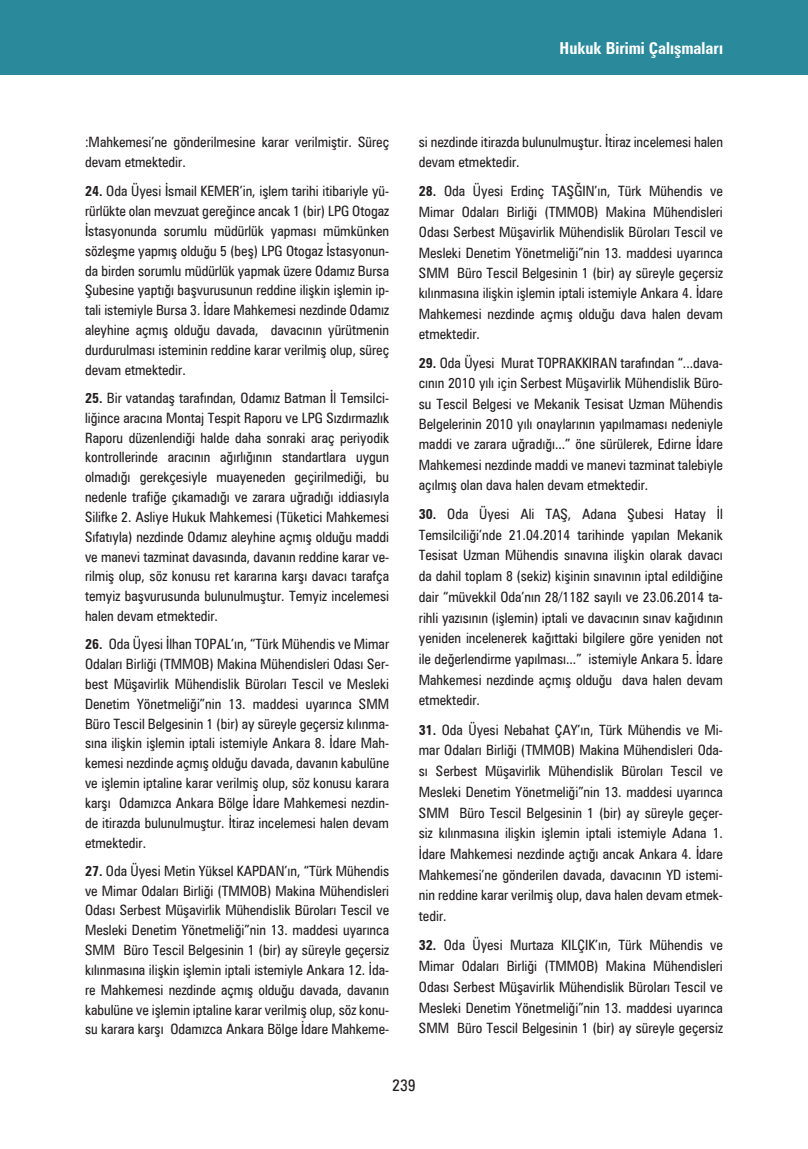
<style>
.page{position:relative;width:808px;height:1149px;background:#fff}
.page>*{position:absolute;margin:0;border:0;box-sizing:border-box;transform-origin:0 0}
.t1{font:700 condensed 16.5px "Zurich BT";color:#fff}
.t2{font:condensed 16.5px "Zurich BT";color:#231f20}
.calismarap_metin{font:condensed 14.25px/19.8px "Zurich BT";color:#231f20;text-align:justify}
.s1{font-weight:700}
</style>
<div class="page">
<div style="left:0;top:0;width:808px;height:75px;background:#2a899a"></div>
<p class="t1" style="left:560px;top:38px;width:165px">Hukuk Birimi Çalışmaları</p>
<p class="calismarap_metin" style="left:85px;top:132px;width:306px;line-height:20.4px">:Mahkemesi’ne gönderilmesine karar verilmiştir. Süreç devam etmektedir.</p>
<p class="calismarap_metin" style="left:85px;top:181px;width:306px"><span class="s1">24.</span> Oda Üyesi İsmail KEMER’in, işlem tarihi itibariyle yü&shy;rürlükte olan mevzuat gereğince ancak 1 (bir) LPG Otogaz İstasyonunda sorumlu müdürlük yapması mümkünken sözleşme yapmış olduğu 5 (beş) LPG Otogaz İstasyonun&shy;da birden sorumlu müdürlük yapmak üzere Odamız Bursa Şubesine yaptığı başvurusunun reddine ilişkin işlemin ip&shy;tali istemiyle Bursa 3. İdare Mahkemesi nezdinde Odamız aleyhine açmış olduğu davada, davacının yürütmenin durdurulması isteminin reddine karar verilmiş olup, süreç devam etmektedir.</p>
<p class="calismarap_metin" style="left:85px;top:388px;width:306px"><span class="s1">25.</span> Bir vatandaş tarafından, Odamız Batman İl Temsilci&shy;liğince aracına Montaj Tespit Raporu ve LPG Sızdırmazlık Raporu düzenlendiği halde daha sonraki araç periyodik kontrollerinde aracının ağırlığının standartlara uygun olmadığı gerekçesiyle muayeneden geçirilmediği, bu nedenle trafiğe çıkamadığı ve zarara uğradığı iddiasıyla Silifke 2. Asliye Hukuk Mahkemesi (Tüketici Mahkemesi Sıfatıyla) nezdinde Odamız aleyhine açmış olduğu maddi ve manevi tazminat davasında, davanın reddine karar ve&shy;rilmiş olup, söz konusu ret kararına karşı davacı tarafça temyiz başvurusunda bulunulmuştur. Temyiz incelemesi halen devam etmektedir.</p>
<p class="calismarap_metin" style="left:85px;top:634px;width:306px"><span class="s1">26.</span> Oda Üyesi İlhan TOPAL’ın, “Türk Mühendis ve Mimar Odaları Birliği (TMMOB) Makina Mühendisleri Odası Ser&shy;best Müşavirlik Mühendislik Büroları Tescil ve Mesleki Denetim Yönetmeliği”nin 13. maddesi uyarınca SMM Büro Tescil Belgesinin 1 (bir) ay süreyle geçersiz kılınma&shy;sına ilişkin işlemin iptali istemiyle Ankara 8. İdare Mah&shy;kemesi nezdinde açmış olduğu davada, davanın kabulüne ve işlemin iptaline karar verilmiş olup, söz konusu karara karşı Odamızca Ankara Bölge İdare Mahkemesi nezdin&shy;de itirazda bulunulmuştur. İtiraz incelemesi halen devam etmektedir.</p>
<p class="calismarap_metin" style="left:85px;top:860px;width:306px"><span class="s1">27.</span> Oda Üyesi Metin Yüksel KAPDAN’ın, “Türk Mühendis ve Mimar Odaları Birliği (TMMOB) Makina Mühendisleri Odası Serbest Müşavirlik Mühendislik Büroları Tescil ve Mesleki Denetim Yönetmeliği”nin 13. maddesi uyarınca SMM Büro Tescil Belgesinin 1 (bir) ay süreyle geçersiz kılınmasına ilişkin işlemin iptali istemiyle Ankara 12. İda&shy;re Mahkemesi nezdinde açmış olduğu davada, davanın kabulüne ve işlemin iptaline karar verilmiş olup, söz konu&shy;su karara karşı Odamızca Ankara Bölge İdare Mahkeme-</p>
<p class="calismarap_metin" style="left:419px;top:132px;width:306px;line-height:20.4px">si nezdinde itirazda bulunulmuştur. İtiraz incelemesi halen devam etmektedir.</p>
<p class="calismarap_metin" style="left:419px;top:181px;width:306px;line-height:20.4px"><span class="s1">28.</span> Oda Üyesi Erdinç TAŞĞIN’ın, Türk Mühendis ve Mimar Odaları Birliği (TMMOB) Makina Mühendisleri Odası Serbest Müşavirlik Mühendislik Büroları Tescil ve Mesleki Denetim Yönetmeliği”nin 13. maddesi uyarınca SMM Büro Tescil Belgesinin 1 (bir) ay süreyle geçersiz kılınmasına ilişkin işlemin iptali istemiyle Ankara 4. İdare Mahkemesi nezdinde açmış olduğu dava halen devam etmektedir.</p>
<p class="calismarap_metin" style="left:419px;top:353px;width:306px;line-height:20.2px"><span class="s1">29.</span> Oda Üyesi Murat TOPRAKKIRAN tarafından “...dava&shy;cının 2010 yılı için Serbest Müşavirlik Mühendislik Büro&shy;su Tescil Belgesi ve Mekanik Tesisat Uzman Mühendis Belgelerinin 2010 yılı onaylarının yapılmaması nedeniyle maddi ve zarara uğradığı...” öne sürülerek, Edirne İdare Mahkemesi nezdinde maddi ve manevi tazminat talebiyle açılmış olan dava halen devam etmektedir.</p>
<p class="calismarap_metin" style="left:419px;top:503px;width:306px;line-height:20.7px"><span class="s1">30.</span> Oda Üyesi Ali TAŞ, Adana Şubesi Hatay İl Temsilciliği’nde 21.04.2014 tarihinde yapılan Mekanik Tesisat Uzman Mühendis sınavına ilişkin olarak davacı da dahil toplam 8 (sekiz) kişinin sınavının iptal edildiğine dair “müvekkil Oda’nın 28/1182 sayılı ve 23.06.2014 ta&shy;rihli yazısının (işlemin) iptali ve davacının sınav kağıdının yeniden incelenerek kağıttaki bilgilere göre yeniden not ile değerlendirme yapılması...” istemiyle Ankara 5. İdare Mahkemesi nezdinde açmış olduğu dava halen devam etmektedir.</p>
<p class="calismarap_metin" style="left:419px;top:719px;width:306px;line-height:20.7px"><span class="s1">31.</span> Oda Üyesi Nebahat ÇAY’ın, Türk Mühendis ve Mi&shy;mar Odaları Birliği (TMMOB) Makina Mühendisleri Oda&shy;sı Serbest Müşavirlik Mühendislik Büroları Tescil ve Mesleki Denetim Yönetmeliği”nin 13. maddesi uyarınca SMM Büro Tescil Belgesinin 1 (bir) ay süreyle geçer&shy;siz kılınmasına ilişkin işlemin iptali istemiyle Adana 1.<br>İdare Mahkemesi nezdinde açtığı ancak Ankara 4. İdare Mahkemesi’ne gönderilen davada, davacının YD istemi&shy;nin reddine karar verilmiş olup, dava halen devam etmek&shy;tedir.</p>
<p class="calismarap_metin" style="left:419px;top:934px;width:306px;line-height:20.7px"><span class="s1">32.</span> Oda Üyesi Murtaza KILÇIK’ın, Türk Mühendis ve Mimar Odaları Birliği (TMMOB) Makina Mühendisleri Odası Serbest Müşavirlik Mühendislik Büroları Tescil ve Mesleki Denetim Yönetmeliği”nin 13. maddesi uyarınca SMM Büro Tescil Belgesinin 1 (bir) ay süreyle geçersiz</p>
<p class="t2" style="left:392px;top:1075px;width:25px">239</p>
</div>
